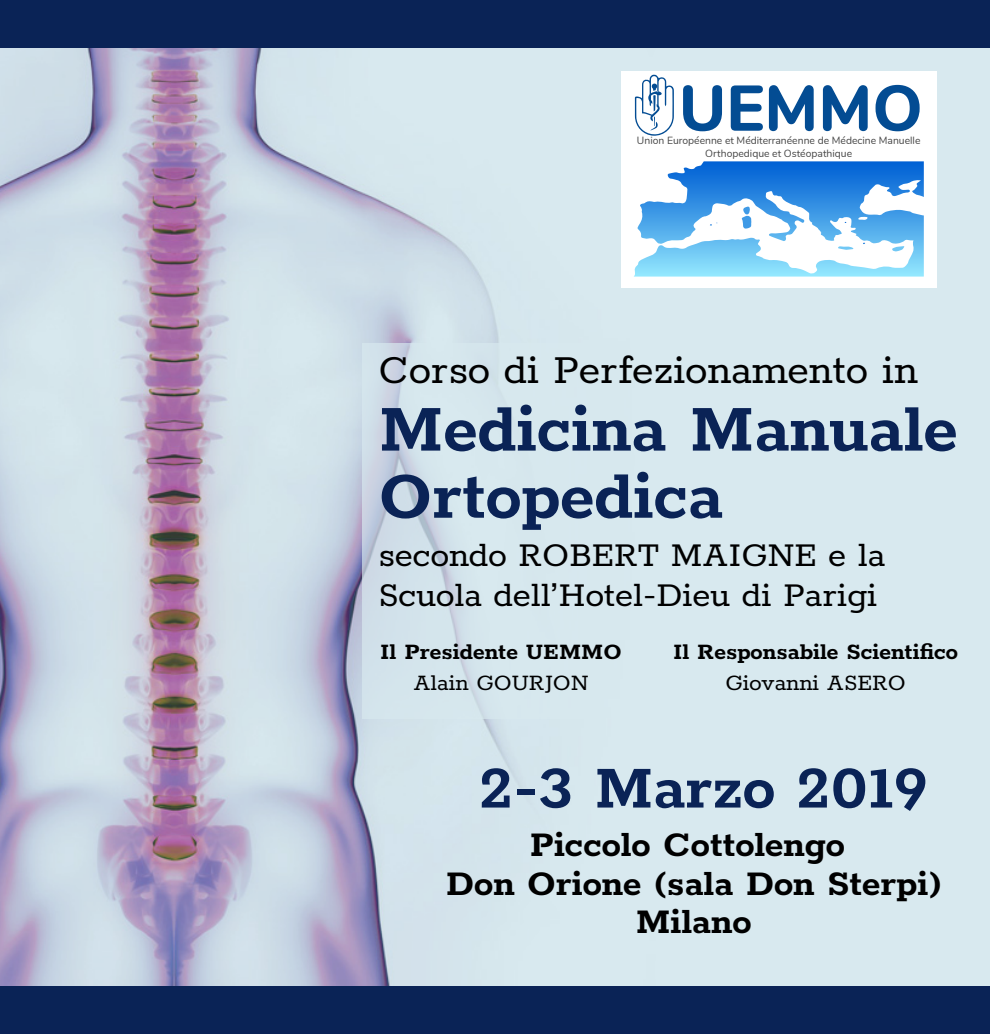
<style>
.page{position:relative;width:990px;height:1034px;background:#fff}
.page>*{position:absolute;margin:0;border:0;box-sizing:border-box;transform-origin:0 0}
.t1{font:700 74.25px/67px "Rokkitt";color:#0a2356}
.t2{font:700 67.5px "Rokkitt";color:#0a2356}
.t3{font:800 64.12px "Nunito";color:#034c93}
.t4{font:45.68px "Rokkitt";color:#000}
.t5{font:700 39.82px/38.2px "Rokkitt";color:#000;text-align:center}
.t6{font:38.25px/40.7px "Rokkitt";color:#000}
.t7{font:700 25.43px "Rokkitt";color:#000}
.t8{font:25.43px "Rokkitt";color:#000}
.t9{font:10.35px "Nunito";color:#444}
</style>
<div class="page">
<div style="left:0;top:0;width:990px;height:1008px;background:#d8e9ef"></div>
<img style="left:0;top:47px;width:655px;height:939px">
<div style="left:0;top:986px;width:990px;height:47px;background:#0a2356"></div>
<div style="left:0;top:0;width:990px;height:47px;background:#0a2356"></div>
<svg style="left:621px;top:71px;width:315px;height:217px;background:#d3eafa"></svg>
<svg style="left:635px;top:75px;width:39px;height:61px;background:#c8d8e7"></svg>
<svg style="left:892px;top:246px;width:12px;height:5px"></svg>
<svg style="left:838px;top:246px;width:15px;height:4px"></svg>
<svg style="left:637px;top:161px;width:168px;height:83px;background:#84baed"></svg>
<div style="left:362px;top:343px;width:628px;height:375px;background:#d8e9ef"></div>
<h3 class="t3" style="left:679px;top:61px;width:245px">UEMMO</h3>
<p class="t9" style="left:705px;top:145px;width:148px">Orthopedique et Ostéopathique</p>
<p class="t9" style="left:637px;top:133px;width:285px">Union Européenne et Méditerranéenne de Médecine Manuelle</p>
<h3 class="t4" style="left:379px;top:340px;width:541px">Corso di Perfezionamento in</h3>
<h1 class="t1" style="left:379px;top:389px;width:581px">Medicina Manuale<br>Ortopedica</h1>
<h3 class="t6" style="left:379px;top:531px;width:508px">secondo ROBERT MAIGNE e la<br>Scuola dell’Hotel-Dieu di Parigi</h3>
<h3 class="t7" style="left:673px;top:633px;width:286px">Il Responsabile Scientifico</h3>
<h3 class="t8" style="left:725px;top:665px;width:182px">Giovanni ASERO</h3>
<h3 class="t7" style="left:380px;top:633px;width:243px">Il Presidente UEMMO</h3>
<h3 class="t8" style="left:414px;top:665px;width:177px">Alain GOURJON</h3>
<h2 class="t2" style="left:479px;top:738px;width:451px">2-3 Marzo 2019</h2>
<h3 class="t5" style="left:446px;top:822px;width:497px">Piccolo Cottolengo<br>Don Orione (sala Don Sterpi)<br>Milano</h3>
</div>
